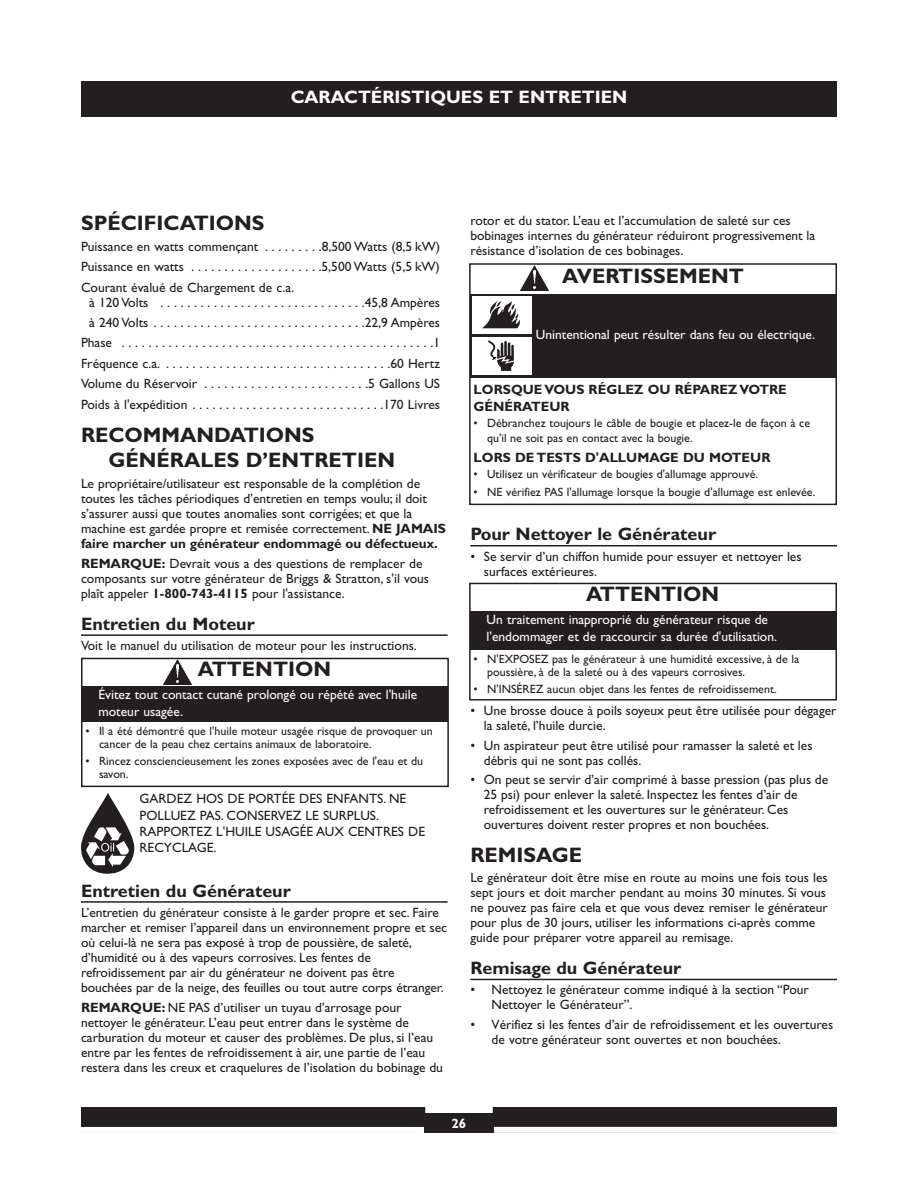
<style>
.page{position:relative;width:918px;height:1188px;background:#fff}
.page>*{position:absolute;margin:0;border:0;box-sizing:border-box;transform-origin:0 0}
.t1{font:700 21px/25.2px "Gill Sans";color:#231f20}
.t2{font:700 18px "Gill Sans";color:#231f20}
.t3{font:700 18px "Gill Sans";color:#fff}
.t4{font:13.5px/15px "Gill Sans";color:#231f20}
.t5{font:13.5px/16.5px "Gill Sans";color:#fff}
.t6{font:700 13.5px/16.5px "Gill Sans";color:#231f20}
.t7{font:700 13.5px "Gill Sans";color:#fff}
.t8{font:12px/13.5px "Gill Sans";color:#231f20}
.s1{font-weight:700}
</style>
<div class="page">
<div style="left:81px;top:81px;width:756px;height:36px;background:#231f20"></div>
<div style="left:81px;top:1107px;width:756px;height:26px;background:#231f20"></div>
<div style="left:425px;top:1107px;width:68px;height:6px;background:#fff"></div>
<div style="left:494px;top:1127px;width:343px;height:6px;background:#fff"></div>
<div style="left:81px;top:1127px;width:343px;height:6px;background:#fff"></div>
<hr style="left:81px;top:634px;width:367px;height:2px;background:#231f20">
<hr style="left:81px;top:901px;width:367px;height:2px;background:#231f20">
<hr style="left:470px;top:545px;width:367px;height:1px;background:#231f20">
<hr style="left:470px;top:979px;width:367px;height:1px;background:#231f20">
<svg style="left:81px;top:793px;width:53px;height:81px"></svg>
<div style="left:81px;top:658px;width:368px;height:129px;border:2px solid #231f20"></div>
<div style="left:82px;top:687px;width:366px;height:35px;background:#231f20"></div>
<img style="left:164px;top:660px;width:28px;height:24px">
<div style="left:469px;top:583px;width:368px;height:117px;border:2px solid #231f20"></div>
<div style="left:470px;top:612px;width:366px;height:38px;background:#231f20"></div>
<div style="left:469px;top:263px;width:368px;height:242px;border:2px solid #231f20"></div>
<div style="left:470px;top:294px;width:366px;height:83px;background:#231f20"></div>
<img style="left:520px;top:266px;width:28px;height:24px">
<div style="left:472px;top:296px;width:59px;height:38px;background:#fff"></div>
<svg style="left:482px;top:301px;width:38px;height:27px"></svg>
<div style="left:472px;top:337px;width:59px;height:38px;background:#fff"></div>
<svg style="left:488px;top:340px;width:26px;height:31px"></svg>
<h2 class="t3" style="left:291px;top:91px;width:338px">CARACTÉRISTIQUES ET ENTRETIEN</h2>
<h1 class="t1" style="left:81px;top:213px;width:185px">SPÉCIFICATIONS</h1>
<p class="t4" style="left:81px;top:237px;width:361px;line-height:20.4px;text-align:justify">Puissance en watts commençant . . . . . . . . .8,500 Watts (8,5 kW)<br>Puissance en watts . . . . . . . . . . . . . . . . . . . .5,500 Watts (5,5 kW)<br>Courant évalué de Chargement de c.a.</p>
<p class="t4" style="left:81px;top:293px;width:361px;line-height:20.4px;text-align:right">à 120 Volts . . . . . . . . . . . . . . . . . . . . . . . . . . . . . . .45,8 Ampères à 240 Volts . . . . . . . . . . . . . . . . . . . . . . . . . . . . . . . .22,9 Ampères Phase . . . . . . . . . . . . . . . . . . . . . . . . . . . . . . . . . . . . . . . . . . . . . . .1<br>Fréquence c.a. . . . . . . . . . . . . . . . . . . . . . . . . . . . . . . . . . .60 Hertz Volume du Réservoir . . . . . . . . . . . . . . . . . . . . . . . . .5 Gallons US Poids à l'expédition . . . . . . . . . . . . . . . . . . . . . . . . . . . . .170 Livres</p>
<h1 class="t1" style="left:108px;top:425px;width:288px;text-indent:-27px">RECOMMANDATIONS<br>GÉNÉRALES D’ENTRETIEN</h1>
<p class="t4" style="left:81px;top:477px;width:366px">Le propriétaire/utilisateur est responsable de la complétion de toutes les tâches périodiques d’entretien en temps voulu; il doit s’assurer aussi que toutes anomalies sont corrigées; et que la machine est gardée propre et remisée correctement. <span class="s1">NE JAMAIS faire marcher un générateur endommagé ou défectueux.</span></p>
<p class="t4" style="left:81px;top:558px;width:350px"><span class="s1">REMARQUE:</span> Devrait vous a des questions de remplacer de composants sur votre générateur de Briggs &amp; Stratton, s'il vous plaît appeler <span class="s1">1-800-743-4115</span> pour l'assistance.</p>
<h2 class="t2" style="left:81px;top:617px;width:175px">Entretien du Moteur</h2>
<p class="t4" style="left:81px;top:640px;width:337px">Voit le manuel du utilisation de moteur pour les instructions.</p>
<p class="t4" style="left:470px;top:215px;width:346px">rotor et du stator. L’eau et l’accumulation de saleté sur ces bobinages internes du générateur réduiront progressivement la résistance d’isolation de ces bobinages.</p>
<h1 class="t1" style="left:562px;top:265px;width:183px">AVERTISSEMENT</h1>
<p class="t5" style="left:536px;top:327px;width:281px">Unintentional peut résulter dans feu ou électrique.</p>
<p class="t6" style="left:474px;top:383px;width:315px">LORSQUE VOUS RÉGLEZ OU RÉPAREZ VOTRE<br>GÉNÉRATEUR</p>
<p class="t8" style="left:487px;top:417px;width:325px;line-height:14.4px;text-indent:-14px">• Débranchez toujours le câble de bougie et placez-le de façon à ce qu'il ne soit pas en contact avec la bougie.</p>
<p class="t6" style="left:474px;top:450px;width:298px">LORS DE TESTS D'ALLUMAGE DU MOTEUR</p>
<p class="t8" style="left:474px;top:469px;width:286px">• Utilisez un vérificateur de bougies d'allumage approuvé.</p>
<p class="t8" style="left:474px;top:486px;width:343px">• NE vérifiez PAS l'allumage lorsque la bougie d'allumage est enlevée.</p>
<h2 class="t2" style="left:470px;top:528px;width:247px">Pour Nettoyer le Générateur</h2>
<p class="t4" style="left:484px;top:550px;width:319px;text-indent:-14px">• Se servir d’un chiffon humide pour essuyer et nettoyer les surfaces extérieures.</p>
<h1 class="t1" style="left:586px;top:584px;width:135px">ATTENTION</h1>
<p class="t5" style="left:487px;top:613px;width:292px">Un traitement inapproprié du générateur risque de l'endommager et de raccourcir sa durée d'utilisation.</p>
<h1 class="t1" style="left:198px;top:659px;width:135px">ATTENTION</h1>
<p class="t8" style="left:487px;top:653px;width:314px;text-indent:-14px">• N'EXPOSEZ pas le générateur à une humidité excessive, à de la poussière, à de la saleté ou à des vapeurs corrosives.</p>
<p class="t8" style="left:474px;top:683px;width:305px">• N'INSÉREZ aucun objet dans les fentes de refroidissement.</p>
<p class="t5" style="left:98px;top:688px;width:320px">Évitez tout contact cutané prolongé ou répété avec l'huile moteur usagée.</p>
<p class="t4" style="left:484px;top:705px;width:354px;text-indent:-14px">• Une brosse douce à poils soyeux peut être utilisée pour dégager la saleté, l’huile durcie.</p>
<p class="t4" style="left:484px;top:739px;width:330px;text-indent:-14px">• Un aspirateur peut être utilisé pour ramasser la saleté et les débris qui ne sont pas collés.</p>
<p class="t4" style="left:484px;top:774px;width:346px;text-indent:-14px">• On peut se servir d’air comprimé à basse pression (pas plus de 25 psi) pour enlever la saleté. Inspectez les fentes d’air de refroidissement et les ouvertures sur le générateur. Ces ouvertures doivent rester propres et non bouchées.</p>
<h1 class="t1" style="left:470px;top:845px;width:113px">REMISAGE</h1>
<p class="t4" style="left:470px;top:872px;width:359px">Le générateur doit être mise en route au moins une fois tous les sept jours et doit marcher pendant au moins 30 minutes. Si vous ne pouvez pas faire cela et que vous devez remiser le générateur pour plus de 30 jours, utiliser les informations ci-après comme guide pour préparer votre appareil au remisage.</p>
<h2 class="t2" style="left:470px;top:962px;width:212px">Remisage du Générateur</h2>
<p class="t4" style="left:492px;top:984px;width:319px;text-indent:-21px">• Nettoyez le générateur comme indiqué à la section “Pour<br>Nettoyer le Générateur”.</p>
<p class="t4" style="left:492px;top:1018px;width:343px;text-indent:-21px">• Vérifiez si les fentes d’air de refroidissement et les ouvertures de votre générateur sont ouvertes et non bouchées.</p>
<p class="t8" style="left:99px;top:725px;width:335px;text-indent:-14px">• Il a été démontré que l'huile moteur usagée risque de provoquer un cancer de la peau chez certains animaux de laboratoire.</p>
<p class="t8" style="left:99px;top:755px;width:326px;text-indent:-14px">• Rincez consciencieusement les zones exposées avec de l'eau et du savon.</p>
<p class="t4" style="left:139px;top:792px;width:287px;line-height:16.5px">GARDEZ HOS DE PORTÉE DES ENFANTS. NE<br>POLLUEZ PAS. CONSERVEZ LE SURPLUS.<br>RAPPORTEZ L'HUILE USAGÉE AUX CENTRES DE<br>RECYCLAGE.</p>
<h2 class="t2" style="left:81px;top:884px;width:211px">Entretien du Générateur</h2>
<p class="t4" style="left:81px;top:906px;width:368px">L’entretien du générateur consiste à le garder propre et sec. Faire marcher et remiser l’appareil dans un environnement propre et sec où celui-là ne sera pas exposé à trop de poussière, de saleté, d’humidité ou à des vapeurs corrosives. Les fentes de refroidissement par air du générateur ne doivent pas être bouchées par de la neige, des feuilles ou tout autre corps étranger.</p>
<p class="t4" style="left:81px;top:1002px;width:364px"><span class="s1">REMARQUE:</span> NE PAS d’utiliser un tuyau d’arrosage pour nettoyer le générateur. L’eau peut entrer dans le système de carburation du moteur et causer des problèmes. De plus, si l’eau entre par les fentes de refroidissement à air, une partie de l’eau restera dans les creux et craquelures de l’isolation du bobinage du</p>
<p class="t7" style="left:452px;top:1119px;width:16px">26</p>
</div>
